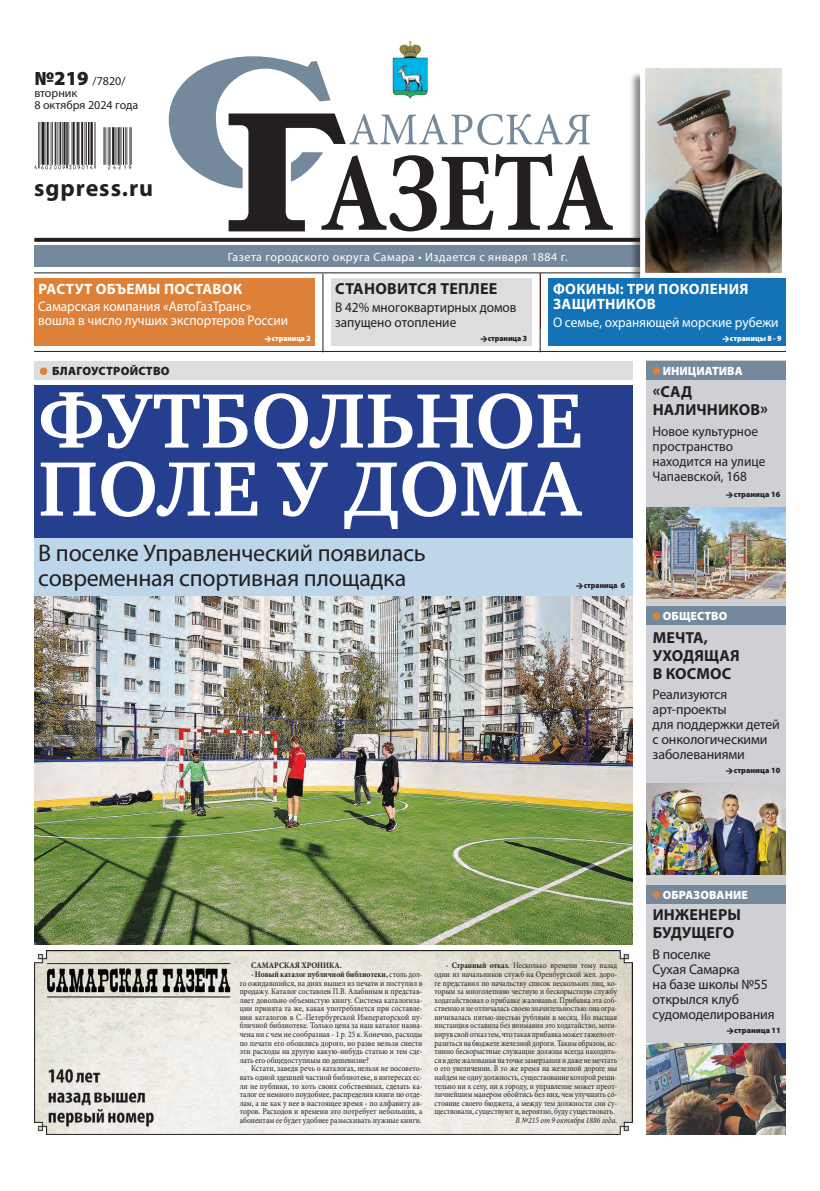
<style>
.page{position:relative;width:820px;height:1191px;background:#fff}
.page>*{position:absolute;margin:0;border:0;box-sizing:border-box;transform-origin:0 0}
.заголовок{font:700 79px/68px "Charter C";color:#fff}
.подзаголовок{font:24px/25px "Myriad Pro";letter-spacing:-.01em;color:#231f20}
.t1{font:700 24px "Myriad Pro";letter-spacing:.04em;color:#231f20}
.анонс_2_заголовок{font:700 16px/18px "Myriad Pro";letter-spacing:.01em;color:#231f20}
.анонс_2_заголовок-2{font:700 15px/15.8px "Myriad Pro";letter-spacing:.02em;color:#fff}
.анонс_1_подзаголовок{font:14px/15px "Myriad Pro";letter-spacing:-.005em;color:#231f20}
.анонс_1_подзаголовок-2{font:14px/15px "Myriad Pro";letter-spacing:-.005em;color:#231f20;scale:.95 1}
.анонс_2_заголовок-3{font:14px/14.1px "Myriad Pro";color:#fff;scale:.95 1}
.t2{font:12px "Myriad Pro";letter-spacing:.04em;color:#fff}
.t3{font:12px/12px "Myriad Pro";color:#231f20}
.рубрика_на_плашке{font:900 12px "Myriad Pro";letter-spacing:.01em;color:#fff}
.надзаголовок_01{font:900 12px "Myriad Pro";letter-spacing:.02em;color:#231f20}
.ЗАГ_в_ТЕКСТЕ{font:8.5px/8.6px "Minion Pro";color:#231f20;text-align:justify;scale:.89 1}
.ЗАГ_в_ТЕКСТЕ-2{font:8.5px/8.6px "Minion Pro";color:#231f20;text-align:justify;scale:.9 1}
.ЗАГ_в_ТЕКСТЕ-3{font:italic 8.5px "Minion Pro";color:#231f20;scale:.9 1}
.ЗАГ_в_ТЕКСТЕ-4{font:700 8.5px "Minion Pro";color:#231f20;scale:.9 1}
.анонс_1_подзаголовок-3{font:900 8px "Myriad Pro";color:#231f20}
.анонс_1_подзаголовок-4{font:900 8px "Myriad Pro";color:#231f20;scale:.95 1}
.анонс_2_заголовок-4{font:900 8px "Myriad Pro";color:#fff;scale:.95 1}
.анонс_2_заголовок-5{font:900 8px "Myriad Pro";color:#fff;scale:.94 1}
.s1{font-weight:900;font-size:20px}
.s2{font-weight:700}
</style>
<div class="page">
<hr style="left:34px;top:272px;width:751px;height:1px;background:#231f20">
<div style="left:34px;top:246px;width:751px;height:21px;background:#75899d"></div>
<div style="left:646px;top:360px;width:139px;height:774px;background:#ced0d3"></div>
<hr style="left:34px;top:351px;width:751px;height:1px;background:#231f20">
<div style="left:331px;top:278px;width:200px;height:68px;background:#dcdddf"></div>
<div style="left:34px;top:361px;width:598px;height:19px;background:#dcdddf"></div>
<div style="left:40px;top:367px;width:7px;height:8px;background:#de8138;border-radius:50%"></div>
<hr style="left:322px;top:274px;width:1px;height:78px;background:#231f20">
<hr style="left:539px;top:273px;width:1px;height:79px;background:#231f20">
<svg style="left:34px;top:238px;width:595px;height:4px;fill:#231f20"></svg>
<img style="left:34px;top:122px;width:98px;height:48px">
<svg style="left:169px;top:41px;width:443px;height:190px"></svg>
<img style="left:34px;top:595px;width:598px;height:349px">
<div style="left:646px;top:884px;width:139px;height:19px;background:#75899d"></div>
<div style="left:652px;top:891px;width:7px;height:7px;background:#de8138;border-radius:50%"></div>
<div style="left:646px;top:361px;width:139px;height:18px;background:#75899d"></div>
<div style="left:652px;top:367px;width:7px;height:7px;background:#de8138;border-radius:50%"></div>
<div style="left:34px;top:385px;width:598px;height:153px;background:#253f8e"></div>
<div style="left:34px;top:538px;width:598px;height:57px;background:#bdd6ea"></div>
<div style="left:34px;top:278px;width:281px;height:68px;background:#de8138"></div>
<img style="left:34px;top:950px;width:598px;height:184px">
<div style="left:646px;top:606px;width:139px;height:19px;background:#75899d"></div>
<div style="left:652px;top:612px;width:7px;height:8px;background:#de8138;border-radius:50%"></div>
<div style="left:629px;top:71px;width:157px;height:226px;background:#231f20;opacity:.52"></div>
<img style="left:645px;top:69px;width:135px;height:203px">
<div style="left:639px;top:63px;width:147px;height:215px;border:5px solid #fff"></div>
<div style="left:548px;top:278px;width:237px;height:68px;background:#1373b6"></div>
<img style="left:646px;top:783px;width:139px;height:91px">
<img style="left:646px;top:1043px;width:139px;height:91px">
<img style="left:646px;top:507px;width:139px;height:91px">
<p class="t3" style="left:34px;top:75px;width:105px"><span class="s1">№219</span> /7820/ вторник<br>8 октября 2024 года</p>
<p class="t1" style="left:34px;top:172px;width:120px">sgpress.ru</p>
<p class="t2" style="left:228px;top:249px;width:341px">Газета городского округа Самара • Издается с января 1884 г.</p>
<p class="анонс_2_заголовок-2" style="left:38px;top:280px;width:205px">РАСТУТ ОБЪЕМЫ ПОСТАВОК</p>
<p class="анонс_2_заголовок-3" style="left:38px;top:299px;width:264px">Самарская компания «АвтоГазТранс» вошла в число лучших экспортеров России</p>
<p class="анонс_2_заголовок-5" style="left:272px;top:333px;width:43px">страница 2</p>
<p class="анонс_2_заголовок" style="left:335px;top:279px;width:164px">СТАНОВИТСЯ ТЕПЛЕЕ</p>
<p class="анонс_1_подзаголовок-2" style="left:335px;top:300px;width:192px">В 42% многоквартирных домов запущено отопление</p>
<p class="анонс_1_подзаголовок-4" style="left:487px;top:333px;width:43px">страница 3</p>
<p class="анонс_2_заголовок-2" style="left:553px;top:280px;width:197px">ФОКИНЫ: ТРИ ПОКОЛЕНИЯ<br>ЗАЩИТНИКОВ</p>
<p class="анонс_2_заголовок-3" style="left:552px;top:315px;width:239px">О семье, охраняющей морские рубежи</p>
<p class="анонс_2_заголовок-4" style="left:729px;top:333px;width:56px">страницы 8 - 9</p>
<p class="надзаголовок_01" style="left:52px;top:364px;width:119px">БЛАГОУСТРОЙСТВО</p>
<p class="заголовок" style="left:38px;top:388px;width:545px">ФУТБОЛЬНОЕ<br>ПОЛЕ У ДОМА</p>
<p class="подзаголовок" style="left:38px;top:540px;width:389px">В поселке Управленческий появилась современная спортивная площадка</p>
<p class="анонс_1_подзаголовок-4" style="left:583px;top:580px;width:45px">страница 6</p>
<p class="рубрика_на_плашке" style="left:662px;top:364px;width:81px">ИНИЦИАТИВА</p>
<p class="анонс_2_заголовок" style="left:652px;top:382px;width:116px">«САД<br>НАЛИЧНИКОВ»</p>
<p class="анонс_1_подзаголовок-2" style="left:652px;top:423px;width:120px">Новое культурное пространство находится на улице<br>Чапаевской, 168</p>
<p class="анонс_1_подзаголовок-3" style="left:733px;top:490px;width:48px">страница 16</p>
<p class="рубрика_на_плашке" style="left:662px;top:609px;width:66px">ОБЩЕСТВО</p>
<p class="анонс_2_заголовок" style="left:652px;top:628px;width:88px">МЕЧТА,<br>УХОДЯЩАЯ<br>В КОСМОС</p>
<p class="анонс_1_подзаголовок" style="left:652px;top:687px;width:129px">Реализуются арт-проекты<br>для поддержки детей с онкологическими заболеваниями</p>
<p class="анонс_1_подзаголовок-3" style="left:733px;top:766px;width:48px">страница 10</p>
<p class="ЗАГ_в_ТЕКСТЕ-4" style="left:251px;top:959px;width:102px">САМАРСКАЯ ХРОНИКА.</p>
<p class="ЗАГ_в_ТЕКСТЕ-2" style="left:240px;top:970px;width:204px;text-indent:11px"><span class="s2">- Новый каталог публичной библиотеки,</span> столь дол&shy;го ожидавшийся, на днях вышел из печати и поступил в продажу. Каталог составлен П.В. Алабиным и представ&shy;ляет довольно объемистую книгу. Система каталогиза&shy;ции принята та же, какая употребляется при составле&shy;нии каталогов в С.-Петербургской Императорской пу&shy;бличной библиотеке. Только цена за наш каталог назна&shy;чена ни с чем не сообразная - 1 р. 25 к. Конечно, расходы по печати его обошлись дорого, но разве нельзя снести эти расходы на другую какую-нибудь статью и тем сде&shy;лать его общедоступным по дешевизне?</p>
<p class="ЗАГ_в_ТЕКСТЕ-2" style="left:240px;top:1064px;width:204px;text-indent:11px">Кстати, заведя речь о каталогах, нельзя не посовето&shy;вать одной здешней частной библиотеке, в интересах ес&shy;ли не публики, то хоть своих собственных, сделать ка&shy;талог ее немного поудобнее, распределив книги по отде&shy;лам, а не как у нее в настоящее время - по алфавиту ав&shy;торов. Расходов и времени это потребует небольших, а абонентам ее будет удобнее разыскивать нужные книги.</p>
<p class="ЗАГ_в_ТЕКСТЕ" style="left:434px;top:961px;width:207px;text-indent:11px"><span class="s2">- Странный отказ.</span> Несколько времени тому назад один из начальников служб на Оренбургской жел. доро&shy;ге представил по начальству список нескольких лиц, ко&shy;торым за многолетнюю честную и бескорыстную службу ходатайствовал о прибавке жалованья. Прибавка эта соб&shy;ственно и не отличалась своею значительностью: она огра&shy;ничивалась пятью-шестью рублями в месяц. Но высшая инстанция оставила без внимания это ходатайство, моти&shy;вируя свой отказ тем, что такая прибавка может тяжело от&shy;разиться на бюджете железной дороги. Таким образом, ис&shy;тинно бескорыстные служащие должны всегда находить&shy;ся в деле жалованья на точке замерзания и даже не мечтать о его увеличении. В то же время на железной дороге мы найдем не одну должность, существование которой реши&shy;тельно ни к селу, ни к городу, и управление может преот&shy;личнейшим манером обойтись без них, чем улучшить со&shy;стояние своего бюджета, а между тем должности сии су&shy;ществовали, существуют и, вероятно, буду существовать.</p>
<p class="ЗАГ_в_ТЕКСТЕ-3" style="left:515px;top:1114px;width:114px">В №215 от 9 октября 1886 года.</p>
<p class="рубрика_на_плашке" style="left:662px;top:887px;width:87px">ОБРАЗОВАНИЕ</p>
<p class="анонс_2_заголовок" style="left:652px;top:905px;width:90px">ИНЖЕНЕРЫ<br>БУДУЩЕГО</p>
<p class="анонс_1_подзаголовок" style="left:652px;top:946px;width:123px">В поселке<br>Сухая Самарка<br>на базе школы №55 открылся клуб судомоделирования</p>
<p class="анонс_1_подзаголовок-3" style="left:734px;top:1025px;width:48px">страница 11</p>
</div>
